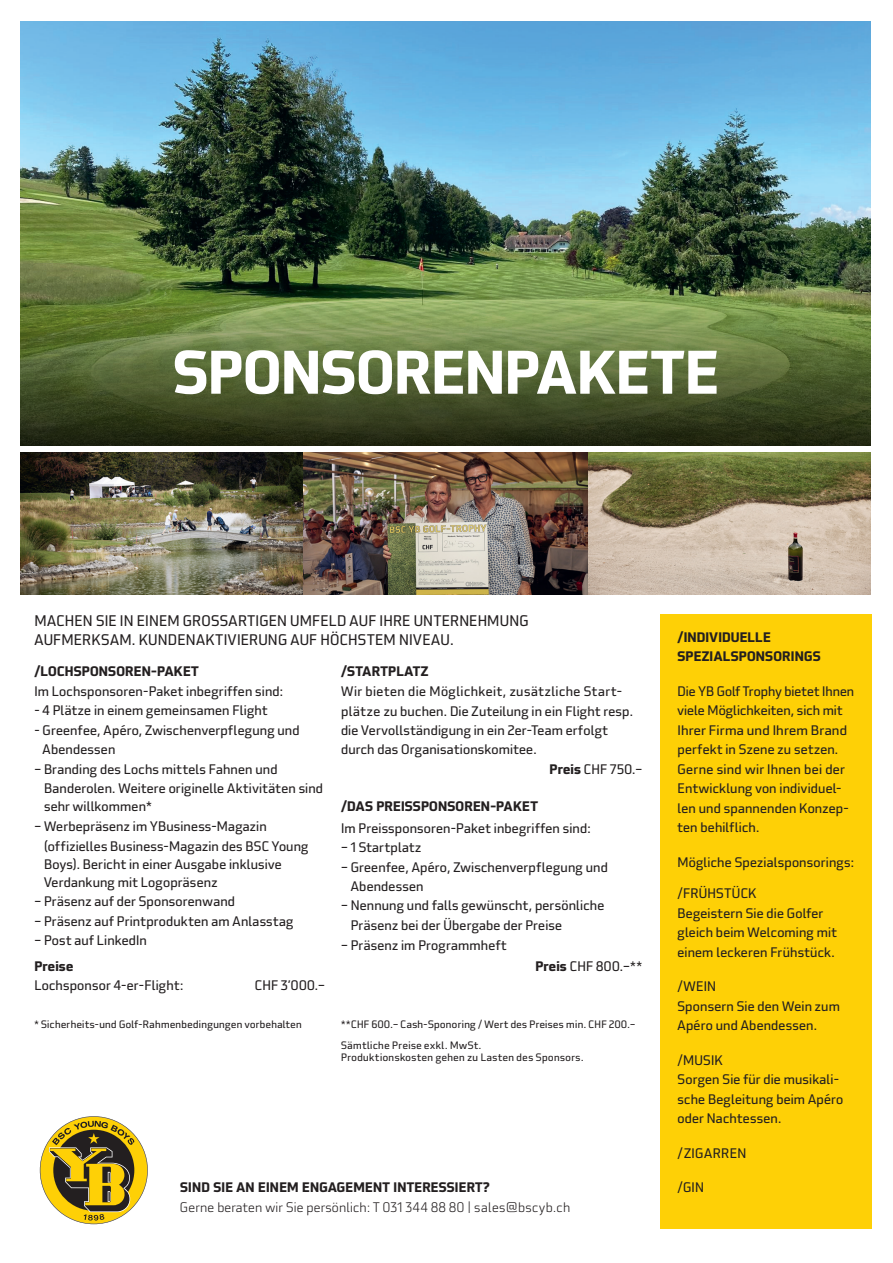
<style>
.page{position:relative;width:893px;height:1263px;background:#fff}
.page>*{position:absolute;margin:0;border:0;box-sizing:border-box;transform-origin:0 0}
.t1{font:700 60px "Utility OT";letter-spacing:-.05em;color:#fff;scale:.96 1}
.t2{font:15px/19.5px "Utility OT";letter-spacing:-.03em;color:#231f20;scale:.96 1}
.t3{font:13.5px/19.5px "Utility OT";letter-spacing:-.035em;color:#231f20}
.t4{font:13.5px/19.5px "Utility OT";letter-spacing:-.035em;color:#231f20;scale:.96 1}
.t5{font:700 13.5px/19.5px "Utility OT";letter-spacing:-.03em;color:#231f20}
.t6{font:300 13.5px "Utility OT";letter-spacing:-.035em;color:#231f20}
.t7{font:13.5px "Utility OT";letter-spacing:-.015em;color:#231f20}
.t8{font:700 13.5px "Utility OT";letter-spacing:-.03em;color:#231f20;scale:.96 1}
.t9{font:10.5px/21px "Utility OT";letter-spacing:-.02em;color:#231f20}
.s1{font-weight:700}
</style>
<div class="page">
<img style="left:20px;top:21px;width:851px;height:251px">
<div style="left:660px;top:614px;width:212px;height:615px;background:#fed006"></div>
<svg style="left:20px;top:272px;width:851px;height:174px"></svg>
<svg style="left:40px;top:1116px;width:108px;height:108px"></svg>
<img style="left:20px;top:452px;width:851px;height:143px">
<h1 class="t1" style="left:172px;top:333px;width:573px">SPONSORENPAKETE</h1>
<p class="t2" style="left:34px;top:610px;width:517px">MACHEN SIE IN EINEM GROSSARTIGEN UMFELD AUF IHRE UNTERNEHMUNG<br>AUFMERKSAM. KUNDENAKTIVIERUNG AUF HÖCHSTEM NIVEAU.</p>
<p class="t5" style="left:34px;top:662px;width:167px">/LOCHSPONSOREN-PAKET</p>
<p class="t3" style="left:34px;top:681px;width:251px">Im Lochsponsoren-Paket inbegriffen sind:</p>
<p class="t3" style="left:34px;top:701px;width:235px">- 4 Plätze in einem gemeinsamen Flight</p>
<p class="t3" style="left:42px;top:720px;width:259px;text-indent:-8px">- Greenfee, Apéro, Zwischenverpflegung und<br>Abendessen</p>
<p class="t3" style="left:44px;top:759px;width:281px;text-indent:-10px">– Branding des Lochs mittels Fahnen und<br>Banderolen. Weitere originelle Aktivitäten sind</p>
<p class="t3" style="left:44px;top:797px;width:110px">sehr willkommen*</p>
<p class="t3" style="left:44px;top:816px;width:267px;text-indent:-10px">– Werbepräsenz im YBusiness-Magazin (offizielles Business-Magazin des BSC Young</p>
<p class="t3" style="left:44px;top:855px;width:240px;line-height:18px">Boys). Bericht in einer Ausgabe inklusive<br>Verdankung mit Logopräsenz</p>
<p class="t3" style="left:34px;top:891px;width:203px">– Präsenz auf der Sponsorenwand</p>
<p class="t3" style="left:34px;top:911px;width:261px">– Präsenz auf Printprodukten am Anlasstag</p>
<p class="t3" style="left:34px;top:930px;width:115px">– Post auf LinkedIn</p>
<p class="t5" style="left:34px;top:956px;width:41px">Preise</p>
<p class="t3" style="left:34px;top:975px;width:151px">Lochsponsor 4-er-Flight:</p>
<p class="t3" style="left:254px;top:975px;width:72px">CHF 3’000.–</p>
<p class="t9" style="left:34px;top:1013px;width:270px">* Sicherheits-und Golf-Rahmenbedingungen vorbehalten</p>
<p class="t5" style="left:341px;top:662px;width:90px">/STARTPLATZ</p>
<p class="t7" style="left:341px;top:683px;width:283px">Wir bieten die Möglichkeit, zusätzliche Start-</p>
<p class="t3" style="left:341px;top:701px;width:294px">plätze zu buchen. Die Zuteilung in ein Flight resp.</p>
<p class="t3" style="left:341px;top:720px;width:269px">die Vervollständigung in ein 2er-Team erfolgt</p>
<p class="t3" style="left:341px;top:740px;width:198px">durch das Organisationskomitee.</p>
<p class="t3" style="left:549px;top:759px;width:95px"><span class="s1">Preis</span> CHF 750.–</p>
<p class="t5" style="left:341px;top:797px;width:199px">/DAS PREISSPONSOREN-PAKET</p>
<p class="t3" style="left:341px;top:818px;width:252px">Im Preissponsoren-Paket inbegriffen sind:</p>
<p class="t3" style="left:341px;top:837px;width:83px">– 1 Startplatz</p>
<p class="t3" style="left:350px;top:857px;width:259px;text-indent:-10px">– Greenfee, Apéro, Zwischenverpflegung und<br>Abendessen</p>
<p class="t3" style="left:350px;top:896px;width:256px;text-indent:-10px">– Nennung und falls gewünscht, persönliche<br>Präsenz bei der Übergabe der Preise</p>
<p class="t3" style="left:341px;top:935px;width:168px">– Präsenz im Programmheft</p>
<p class="t3" style="left:535px;top:956px;width:109px"><span class="s1">Preis</span> CHF 800.–**</p>
<p class="t9" style="left:341px;top:1013px;width:296px">**CHF 600.– Cash-Sponoring / Wert des Preises min. CHF 200.–<br>Sämtliche Preise exkl. MwSt.</p>
<p class="t9" style="left:341px;top:1046px;width:244px">Produktionskosten gehen zu Lasten des Sponsors.</p>
<p class="t5" style="left:677px;top:627px;width:145px">/INDIVIDUELLE<br>SPEZIALSPONSORINGS</p>
<p class="t4" style="left:677px;top:681px;width:186px">Die YB Golf Trophy bietet Ihnen viele Möglichkeiten, sich mit<br>Ihrer Firma und Ihrem Brand perfekt in Szene zu setzen.<br>Gerne sind wir Ihnen bei der<br>Entwicklung von individuel&shy;len und spannenden Konzep&shy;ten behilflich.</p>
<p class="t3" style="left:677px;top:852px;width:179px">Mögliche Spezialsponsorings:</p>
<p class="t3" style="left:677px;top:884px;width:162px">/FRÜHSTÜCK<br>Begeistern Sie die Golfer gleich beim Welcoming mit einem leckeren Frühstück.</p>
<p class="t3" style="left:677px;top:977px;width:165px">/WEIN<br>Sponsern Sie den Wein zum<br>Apéro und Abendessen.</p>
<p class="t3" style="left:677px;top:1050px;width:168px">/MUSIK<br>Sorgen Sie für die musikali&shy;sche Begleitung beim Apéro oder Nachtessen.</p>
<p class="t7" style="left:677px;top:1145px;width:71px">/ZIGARREN</p>
<p class="t8" style="left:180px;top:1179px;width:325px">SIND SIE AN EINEM ENGAGEMENT INTERESSIERT?</p>
<p class="t3" style="left:677px;top:1178px;width:29px">/GIN</p>
<p class="t6" style="left:180px;top:1199px;width:393px">Gerne beraten wir Sie persönlich: T 031 344 88 80 | sales@bscyb.ch</p>
</div>
